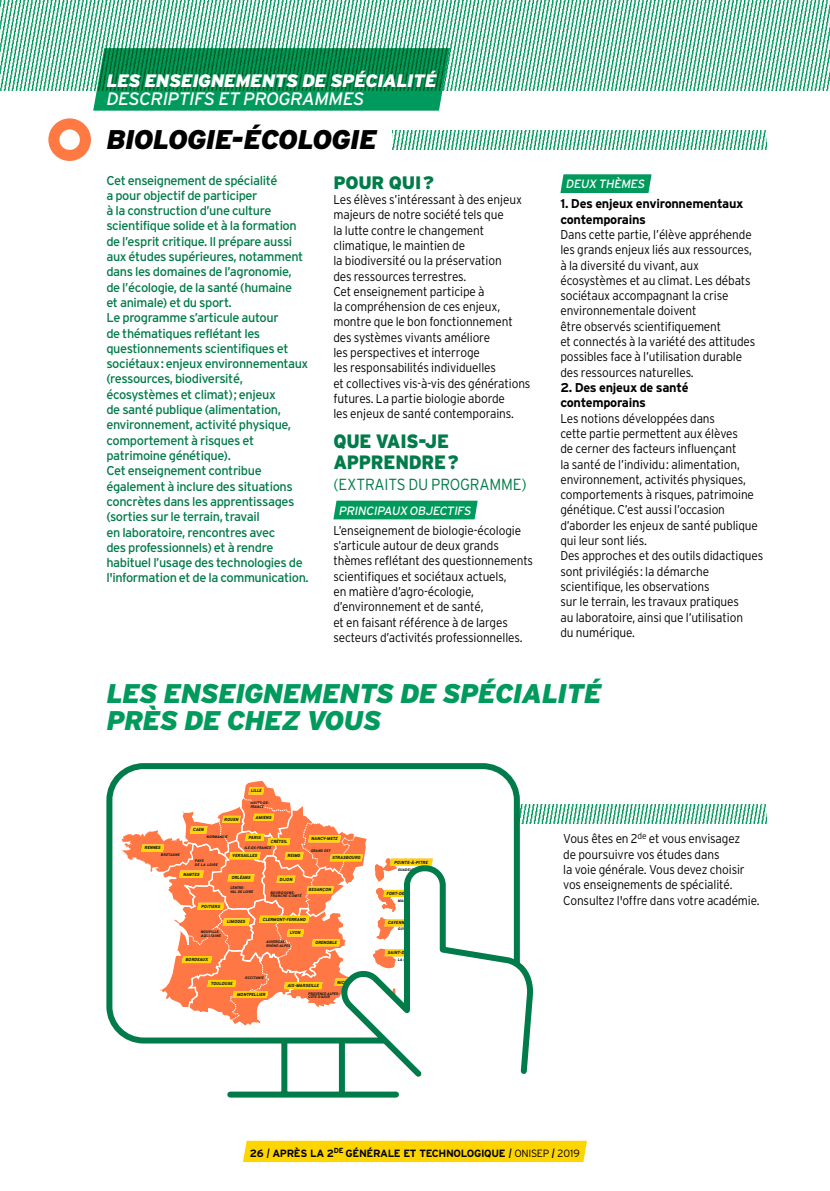
<style>
.page{position:relative;width:830px;height:1191px;background:#fff}
.page>*{position:absolute;margin:0;border:0;box-sizing:border-box;transform-origin:0 0}
.t1{font:italic 900 27px/27px "Interstate";letter-spacing:-.025em;color:#009a5d}
.t2{font:italic 900 27px "Interstate";letter-spacing:-.025em;color:#000}
.t3{font:900 19.35px/20.9px "Interstate";letter-spacing:-.015em;color:#007b49;scale:.93 1}
.t4{font:italic 900 18px "Interstate";letter-spacing:-.025em;color:#fff}
.t5{font:italic 18px "Interstate";letter-spacing:-.02em;color:#fff}
.t6{font:900 18px "Interstate";letter-spacing:-.015em;color:#007b49}
.t7{font:300 16.05px "Interstate";letter-spacing:-.01em;color:#007b49;scale:.93 1}
.t8{font:300 12.75px/15.3px "Interstate";letter-spacing:-.01em;color:#000;scale:.93 1}
.t9{font:12.75px/15.3px "Interstate";letter-spacing:-.03em;color:#007b49}
.t10{font:700 12.75px/15.3px "Interstate";letter-spacing:-.02em;color:#000}
.t11{font:italic 12px "Interstate";color:#fff}
.t12{font:700 10.5px "Interstate";letter-spacing:-.03em;color:#000}
.t13{font:italic 4.5px "Expressway Xb";letter-spacing:.01em;color:#1c1c1b}
.t14{font:italic 3.75px/3.8px "Expressway Xb";letter-spacing:.01em;color:#1c1c1b}
.t15{font:italic 3.75px/3.8px "Expressway Xb";letter-spacing:.05em;color:#1c1c1b}
.t16{font:italic 3.75px "Expressway Xb";letter-spacing:.035em;color:#1c1c1b}
.s1{font-weight:300;font-style:italic;font-size:13.5px}
.s2{font-weight:300}
</style>
<div class="page">
<img style="left:519px;top:804px;width:246px;height:19px">
<img style="left:0;top:0;width:829px;height:90px">
<svg style="left:333px;top:500px;width:144px;height:19px;background:#0d9f65"></svg>
<svg style="left:560px;top:174px;width:91px;height:19px;background:#0c9e64"></svg>
<svg style="left:93px;top:48px;width:356px;height:63px;background:#078d51"></svg>
<img style="left:392px;top:130px;width:373px;height:19px">
<div style="left:230px;top:1091px;width:166px;height:6px;background:#007b49"></div>
<div style="left:281px;top:1042px;width:6px;height:51px;background:#007b49"></div>
<div style="left:339px;top:1042px;width:6px;height:51px;background:#007b49"></div>
<svg style="left:121px;top:778px;width:245px;height:254px"></svg>
<svg style="left:385px;top:858px;width:47px;height:4px"></svg>
<div style="left:106px;top:763px;width:413px;height:280px;border:6px solid #007b49;border-radius:34px"></div>
<svg style="left:334px;top:862px;width:200px;height:220px"></svg>
<div style="left:48px;top:118px;width:43px;height:43px;background:#ff7943;border-radius:50%"></div>
<svg style="left:59px;top:129px;width:21px;height:21px"></svg>
<div style="left:243px;top:1140px;width:344px;height:22px;background:#ffd500"></div>
<h3 class="t4" style="left:106px;top:70px;width:331px">LES ENSEIGNEMENTS DE SPÉCIALITÉ</h3>
<h3 class="t5" style="left:106px;top:88px;width:259px">DESCRIPTIFS ET PROGRAMMES</h3>
<h1 class="t2" style="left:106px;top:123px;width:272px">BIOLOGIE-ÉCOLOGIE</h1>
<p class="t9" style="left:106px;top:172px;width:204px">Cet enseignement de spécialité<br>a pour objectif de participer<br>à la construction d’une culture scientifique solide et à la formation de l’esprit critique. Il prépare aussi aux études supérieures, notamment dans les domaines de l’agronomie, de l’écologie, de la santé (humaine<br>et animale) et du sport.<br>Le programme s’articule autour<br>de thématiques reflétant les questionnements scientifiques et sociétaux: enjeux environnementaux (ressources, biodiversité, écosystèmes et climat); enjeux<br>de santé publique (alimentation, environnement, activité physique, comportement à risques et patrimoine génétique).<br>Cet enseignement contribue également à inclure des situations concrètes dans les apprentissages (sorties sur le terrain, travail<br>en laboratoire, rencontres avec<br>des professionnels) et à rendre habituel l’usage des technologies de l'information et de la communication.</p>
<h3 class="t6" style="left:333px;top:171px;width:102px">POUR QUI?</h3>
<p class="t8" style="left:333px;top:192px;width:213px">Les élèves s’intéressant à des enjeux majeurs de notre société tels que<br>la lutte contre le changement climatique, le maintien de<br>la biodiversité ou la préservation<br>des ressources terrestres.<br>Cet enseignement participe à<br>la compréhension de ces enjeux, montre que le bon fonctionnement des systèmes vivants améliore<br>les perspectives et interroge<br>les responsabilités individuelles<br>et collectives vis-à-vis des générations futures. La partie biologie aborde<br>les enjeux de santé contemporains.</p>
<h2 class="t3" style="left:333px;top:430px;width:136px">QUE VAIS-JE<br>APPRENDRE?</h2>
<p class="t7" style="left:333px;top:474px;width:209px">(EXTRAITS DU PROGRAMME)</p>
<p class="t11" style="left:338px;top:503px;width:136px">PRINCIPAUX OBJECTIFS</p>
<p class="t8" style="left:333px;top:522px;width:216px">L’enseignement de biologie-écologie s’articule autour de deux grands thèmes reflétant des questionnements scientifiques et sociétaux actuels,<br>en matière d’agro-écologie, d’environnement et de santé,<br>et en faisant référence à de larges secteurs d’activités professionnelles.</p>
<p class="t11" style="left:565px;top:177px;width:83px">DEUX THÈMES</p>
<p class="t10" style="left:560px;top:196px;width:184px">1. Des enjeux environnementaux contemporains</p>
<p class="t8" style="left:560px;top:227px;width:211px">Dans cette partie, l’élève appréhende les grands enjeux liés aux ressources, à la diversité du vivant, aux écosystèmes et au climat. Les débats sociétaux accompagnant la crise environnementale doivent<br>être observés scientifiquement<br>et connectés à la variété des attitudes possibles face à l’utilisation durable des ressources naturelles.</p>
<p class="t10" style="left:560px;top:380px;width:130px">2. Des enjeux de santé contemporains</p>
<p class="t8" style="left:560px;top:410px;width:219px">Les notions développées dans<br>cette partie permettent aux élèves<br>de cerner des facteurs influençant<br>la santé de l’individu: alimentation, environnement, activités physiques, comportements à risques, patrimoine génétique. C’est aussi l’occasion d’aborder les enjeux de santé publique qui leur sont liés.<br>Des approches et des outils didactiques sont privilégiés: la démarche scientifique, les observations<br>sur le terrain, les travaux pratiques<br>au laboratoire, ainsi que l’utilisation<br>du numérique.</p>
<h1 class="t1" style="left:106px;top:680px;width:496px">LES ENSEIGNEMENTS DE SPÉCIALITÉ<br>PRÈS DE CHEZ VOUS</h1>
<p class="t13" style="left:144px;top:845px;width:18px">RENNES</p>
<p class="t15" style="left:161px;top:853px;width:20px">BRETAGNE</p>
<p class="t13" style="left:193px;top:827px;width:12px">CAEN</p>
<p class="t13" style="left:224px;top:816px;width:15px">ROUEN</p>
<p class="t13" style="left:250px;top:788px;width:12px">LILLE</p>
<p class="t13" style="left:255px;top:814px;width:17px">AMIENS</p>
<p class="t14" style="left:250px;top:800px;width:20px">HAUTS-DE-<br>FRANCE</p>
<p class="t14" style="left:206px;top:834px;width:22px">NORMANDIE</p>
<p class="t13" style="left:248px;top:834px;width:14px">PARIS</p>
<p class="t13" style="left:232px;top:853px;width:26px">VERSAILLES</p>
<p class="t13" style="left:287px;top:853px;width:14px">REIMS</p>
<p class="t13" style="left:270px;top:838px;width:18px">CRÉTEIL</p>
<p class="t14" style="left:244px;top:846px;width:28px">ILE-DE-FRANCE</p>
<p class="t15" style="left:195px;top:859px;width:24px">PAYS<br>DE LA LOIRE</p>
<p class="t13" style="left:183px;top:871px;width:18px">NANTES</p>
<p class="t13" style="left:231px;top:875px;width:21px">ORLÉANS</p>
<p class="t13" style="left:279px;top:876px;width:14px">DIJON</p>
<p class="t13" style="left:311px;top:836px;width:28px">NANCY-METZ</p>
<p class="t13" style="left:332px;top:855px;width:30px">STRASBOURG</p>
<p class="t14" style="left:310px;top:849px;width:21px">GRAND EST</p>
<p class="t14" style="left:230px;top:885px;width:24px">CENTRE-<br>VAL DE LOIRE</p>
<p class="t13" style="left:308px;top:887px;width:24px">BESANÇON</p>
<p class="t15" style="left:270px;top:890px;width:32px">BOURGOGNE-<br>FRANCHE-COMTÉ</p>
<p class="t13" style="left:201px;top:903px;width:20px">POITIERS</p>
<p class="t13" style="left:227px;top:919px;width:20px">LIMOGES</p>
<p class="t13" style="left:262px;top:916px;width:45px">CLERMONT-FERRAND</p>
<p class="t14" style="left:201px;top:929px;width:21px">NOUVELLE-<br>AQUITAINE</p>
<p class="t13" style="left:290px;top:930px;width:12px">LYON</p>
<p class="t13" style="left:185px;top:956px;width:24px">BORDEAUX</p>
<p class="t13" style="left:211px;top:980px;width:23px">TOULOUSE</p>
<p class="t14" style="left:266px;top:939px;width:26px">AUVERGNE-<br>RHÔNE-ALPES</p>
<p class="t13" style="left:315px;top:940px;width:23px">GRENOBLE</p>
<p class="t13" style="left:287px;top:982px;width:33px">AIX-MARSEILLE</p>
<p class="t16" style="left:244px;top:975px;width:20px">OCCITANIE</p>
<p class="t13" style="left:337px;top:979px;width:11px">NICE</p>
<p class="t13" style="left:237px;top:991px;width:30px">MONTPELLIER</p>
<p class="t14" style="left:308px;top:991px;width:33px">PROVENCE-ALPES-<br>CÔTE D'AZUR</p>
<p class="t13" style="left:394px;top:859px;width:35px">POINTE-À-PITRE</p>
<p class="t14" style="left:397px;top:867px;width:24px">GUADELOUPE</p>
<p class="t13" style="left:386px;top:890px;width:38px">FORT-DE-FRANCE</p>
<p class="t13" style="left:387px;top:920px;width:21px">CAYENNE</p>
<p class="t14" style="left:397px;top:927px;width:16px">GUYANE</p>
<p class="t13" style="left:387px;top:950px;width:28px">SAINT-DENIS</p>
<p class="t8" style="left:563px;top:831px;width:212px">Vous êtes en 2<sup>de</sup> et vous envisagez<br>de poursuivre vos études dans<br>la voie générale. Vous devez choisir vos enseignements de spécialité.<br>Consultez l'offre dans votre académie.</p>
<p class="t12" style="left:250px;top:1146px;width:331px">26 <span class="s1">I</span> APRÈS LA 2<sup>DE</sup> GÉNÉRALE ET TECHNOLOGIQUE <span class="s1">I</span> <span class="s2">ONISEP</span> <span class="s1">I</span> <span class="s2">2019</span></p>
</div>
